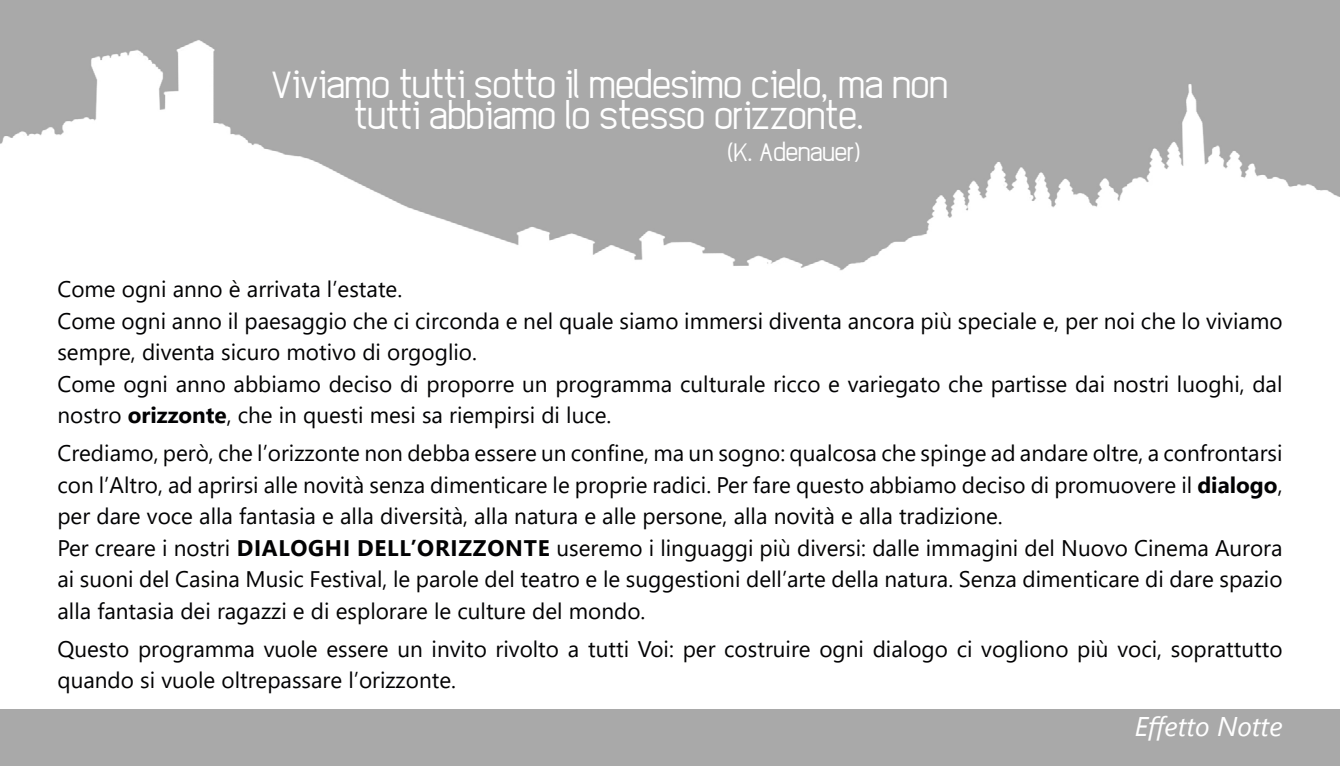
<style>
.page{position:relative;width:1340px;height:766px;background:#fff}
.page>*{position:absolute;margin:0;border:0;box-sizing:border-box;transform-origin:0 0}
.t1{font:27px/31.5px "Elegan Tech";color:#fff;text-align:center}
.t2{font:italic 27px "Segoe UI";color:#fff}
.t3{font:22.5px/31.5px "Segoe UI";color:#020203}
.t4{font:18px "Elegan Tech";color:#fff}
.s1{font-weight:700}
</style>
<div class="page">
<div style="left:0;top:0;width:1339px;height:765px;background:#a9a9a9"></div>
<img style="left:0;top:40px;width:1339px;height:276px">
<div style="left:0;top:316px;width:1339px;height:392px;background:#fff"></div>
<p class="t1" style="left:271px;top:73px;width:678px">Viviamo tutti sotto il medesimo cielo, ma non tutti abbiamo lo stesso orizzonte.</p>
<p class="t4" style="left:727px;top:144px;width:134px">(K. Adenauer)</p>
<p class="t3" style="left:57px;top:271px;width:1226px">Come ogni anno è arrivata l’estate.<br>Come ogni anno il paesaggio che ci circonda e nel quale siamo immersi diventa ancora più speciale e, per noi che lo viviamo sempre, diventa sicuro motivo di orgoglio.<br>Come ogni anno abbiamo deciso di proporre un programma culturale ricco e variegato che partisse dai nostri luoghi, dal nostro <span class="s1">orizzonte</span>, che in questi mesi sa riempirsi di luce.</p>
<p class="t3" style="left:57px;top:435px;width:1226px">Crediamo, però, che l’orizzonte non debba essere un confine, ma un sogno: qualcosa che spinge ad andare oltre, a confrontarsi con l’Altro, ad aprirsi alle novità senza dimenticare le proprie radici. Per fare questo abbiamo deciso di promuovere il <span class="s1">dialogo</span>, per dare voce alla fantasia e alla diversità, alla natura e alle persone, alla novità e alla tradizione.<br>Per creare i nostri <span class="s1">dialoghi dell’orizzonte</span> useremo i linguaggi più diversi: dalle immagini del Nuovo Cinema Aurora ai suoni del Casina Music Festival, le parole del teatro e le suggestioni dell’arte della natura. Senza dimenticare di dare spazio alla fantasia dei ragazzi e di esplorare le culture del mondo.</p>
<p class="t3" style="left:57px;top:631px;width:1226px">Questo programma vuole essere un invito rivolto a tutti Voi: per costruire ogni dialogo ci vogliono più voci, soprattutto quando si vuole oltrepassare l’orizzonte.</p>
<p class="t2" style="left:1134px;top:700px;width:149px">Effetto Notte</p>
</div>
